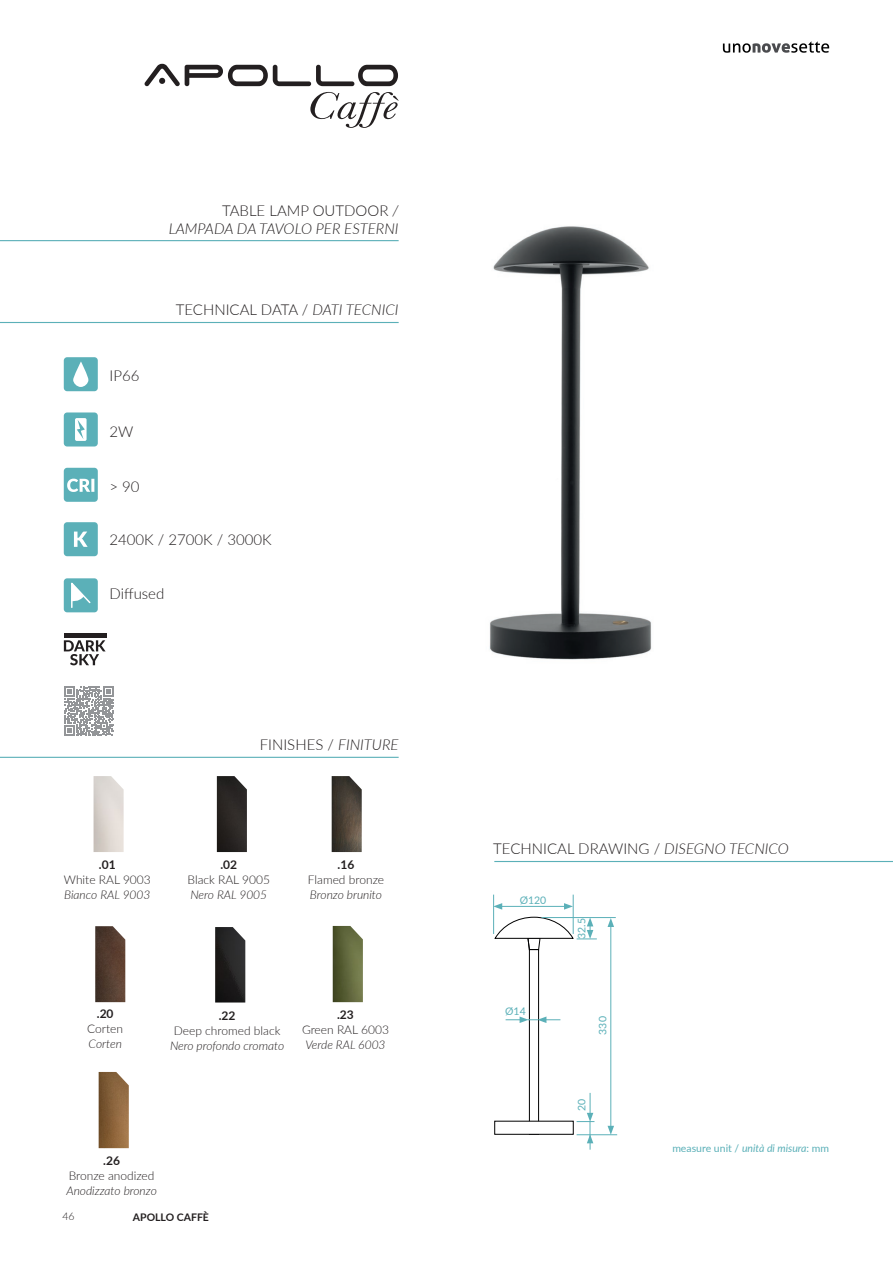
<style>
.page{position:relative;width:893px;height:1263px;background:#fff}
.page>*{position:absolute;margin:0;border:0;box-sizing:border-box;transform-origin:0 0}
.TESTO_FILETTI{font:300 15px "Lato";color:#231f20}
.TESTO_ICONCINE_TECNI{font:300 15px "Lato";color:#231f20}
.TESTO_FILETTI-2{font:italic 300 15px "Lato";color:#231f20}
.FINITURE{font:italic 300 12px/15px "Lato";color:#231f20}
.FINITURE-2{font:300 12px/15px "Lato";color:#231f20}
.FINITURE-3{font:700 12px "Lato";color:#231f20}
.Misure_disegno_tecni{font:10.5px "Lato";color:#5bb0b8}
.FINITURE-4{font:700 10.5px "Lato";color:#231f20}
.Body_Text{font:10.5px "Lato";color:#5bb0b8}
.t1{font:300 10.5px "Lato";color:#231f20}
.s1{font-style:italic}
.s2{font-style:normal}
</style>
<div class="page">
<hr style="left:0;top:240px;width:399px;height:1px;background:#5bb0b8">
<hr style="left:0;top:322px;width:399px;height:1px;background:#5bb0b8">
<svg style="left:723px;top:41px;width:106px;height:12px"></svg>
<div style="left:64px;top:357px;width:34px;height:34px;background:#5bb0b8;border-radius:3px"></div>
<svg style="left:73px;top:361px;width:15px;height:26px"></svg>
<div style="left:64px;top:412px;width:34px;height:34px;background:#5bb0b8;border-radius:3px"></div>
<svg style="left:75px;top:418px;width:12px;height:23px"></svg>
<hr style="left:494px;top:861px;width:399px;height:1px;background:#5bb0b8">
<div style="left:529px;top:949px;width:10px;height:186px;background:#fff;border:1px solid #000001"></div>
<div style="left:494px;top:1121px;width:80px;height:14px;background:#fff;border:1px solid #000001"></div>
<hr style="left:0;top:757px;width:399px;height:1px;background:#5bb0b8">
<div style="left:64px;top:578px;width:34px;height:34px;background:#5bb0b8;border-radius:3px"></div>
<svg style="left:71px;top:582px;width:20px;height:26px"></svg>
<div style="left:64px;top:468px;width:34px;height:34px;background:#5bb0b8;border-radius:3px"></div>
<svg style="left:67px;top:479px;width:27px;height:13px"></svg>
<div style="left:64px;top:522px;width:34px;height:34px;background:#5bb0b8;border-radius:3px"></div>
<svg style="left:74px;top:531px;width:14px;height:16px"></svg>
<svg style="left:145px;top:64px;width:253px;height:22px"></svg>
<svg style="left:310px;top:92px;width:89px;height:36px"></svg>
<img style="left:489px;top:226px;width:163px;height:434px">
<svg style="left:64px;top:686px;width:50px;height:50px"></svg>
<svg style="left:64px;top:640px;width:42px;height:25px"></svg>
<hr style="left:64px;top:633px;width:42px;height:4px;background:#231f20">
<hr style="left:541px;top:917px;width:75px;height:1px;background:#5bb0b8">
<hr style="left:577px;top:1134px;width:40px;height:1px;background:#5bb0b8">
<svg style="left:494px;top:916px;width:103px;height:35px"></svg>
<hr style="left:500px;top:906px;width:66px;height:1px;background:#5bb0b8">
<svg style="left:494px;top:903px;width:8px;height:7px"></svg>
<svg style="left:564px;top:903px;width:9px;height:7px"></svg>
<hr style="left:573px;top:895px;width:1px;height:39px;background:#5bb0b8">
<hr style="left:493px;top:895px;width:1px;height:39px;background:#5bb0b8">
<hr style="left:611px;top:924px;width:1px;height:204px;background:#5bb0b8">
<svg style="left:607px;top:1126px;width:7px;height:9px"></svg>
<svg style="left:607px;top:918px;width:7px;height:9px"></svg>
<svg style="left:506px;top:1016px;width:54px;height:7px"></svg>
<svg style="left:577px;top:1093px;width:17px;height:57px"></svg>
<img style="left:94px;top:776px;width:30px;height:76px">
<img style="left:332px;top:776px;width:30px;height:76px">
<img style="left:217px;top:776px;width:30px;height:76px">
<img style="left:95px;top:926px;width:30px;height:76px">
<img style="left:333px;top:926px;width:30px;height:76px">
<img style="left:99px;top:1072px;width:30px;height:76px">
<img style="left:215px;top:927px;width:30px;height:75px">
<p class="TESTO_FILETTI" style="left:222px;top:200px;width:178px">TABLE LAMP OUTDOOR <span class="s1">/</span></p>
<p class="TESTO_FILETTI-2" style="left:169px;top:218px;width:231px">LAMPADA DA TAVOLO PER ESTERNI</p>
<p class="TESTO_ICONCINE_TECNI" style="left:109px;top:365px;width:31px">IP66</p>
<p class="TESTO_ICONCINE_TECNI" style="left:109px;top:421px;width:25px">2W</p>
<p class="TESTO_ICONCINE_TECNI" style="left:109px;top:476px;width:32px">&gt; 90</p>
<p class="TESTO_FILETTI" style="left:176px;top:299px;width:224px">TECHNICAL DATA / <span class="s1">DATI TECNICI</span></p>
<p class="TESTO_ICONCINE_TECNI" style="left:109px;top:529px;width:164px">2400K / 2700K / 3000K</p>
<p class="TESTO_ICONCINE_TECNI" style="left:109px;top:583px;width:56px">Diffused</p>
<p class="TESTO_FILETTI" style="left:260px;top:734px;width:140px">FINISHES / <span class="s1">FINITURE</span></p>
<p class="FINITURE-3" style="left:99px;top:855px;width:18px">.01</p>
<p class="FINITURE" style="left:64px;top:871px;width:89px"><span class="s2">White RAL 9003<br></span>Bianco RAL 9003</p>
<p class="FINITURE-3" style="left:220px;top:855px;width:18px">.02</p>
<p class="FINITURE-2" style="left:188px;top:871px;width:84px">Black RAL 9005<br><span class="s1">Nero RAL 9005</span></p>
<p class="FINITURE-3" style="left:338px;top:855px;width:18px">.16</p>
<p class="FINITURE-2" style="left:308px;top:871px;width:78px">Flamed bronze</p>
<p class="FINITURE" style="left:310px;top:886px;width:74px">Bronzo brunito</p>
<p class="FINITURE-3" style="left:97px;top:1004px;width:18px">.20</p>
<p class="FINITURE-2" style="left:87px;top:1020px;width:37px">Corten<br><span class="s1">Corten</span></p>
<p class="FINITURE-3" style="left:219px;top:1007px;width:18px">.22</p>
<p class="FINITURE" style="left:170px;top:1023px;width:116px;text-align:center"><span class="s2">Deep chromed black<br></span>Nero profondo cromato</p>
<p class="FINITURE-3" style="left:337px;top:1005px;width:18px">.23</p>
<p class="FINITURE-2" style="left:302px;top:1021px;width:88px">Green RAL 6003<br><span class="s1">Verde RAL 6003</span></p>
<p class="FINITURE-3" style="left:103px;top:1152px;width:18px">.26</p>
<p class="FINITURE" style="left:66px;top:1168px;width:92px"><span class="s2">Bronze anodized<br></span>Anodizzato bronzo</p>
<p class="t1" style="left:62px;top:1209px;width:14px">46</p>
<p class="FINITURE-4" style="left:133px;top:1210px;width:78px">APOLLO CAFFÈ</p>
<p class="TESTO_FILETTI" style="left:493px;top:838px;width:297px">TECHNICAL DRAWING / <span class="s1">DISEGNO TECNICO</span></p>
<p class="Misure_disegno_tecni" style="left:520px;top:892px;width:28px">Ø120</p>
<p class="Body_Text" style="left:505px;top:1004px;width:22px">Ø14</p>
<p class="Misure_disegno_tecni" style="left:574px;top:939px;width:22px;rotate:-90deg">32.5</p>
<p class="Body_Text" style="left:595px;top:1034px;width:20px;rotate:-90deg">330</p>
<p class="Misure_disegno_tecni" style="left:574px;top:1111px;width:14px;rotate:-90deg">20</p>
<p class="Misure_disegno_tecni" style="left:672px;top:1141px;width:158px">measure unit / <span class="s1">unità di misura</span>: mm</p>
</div>
